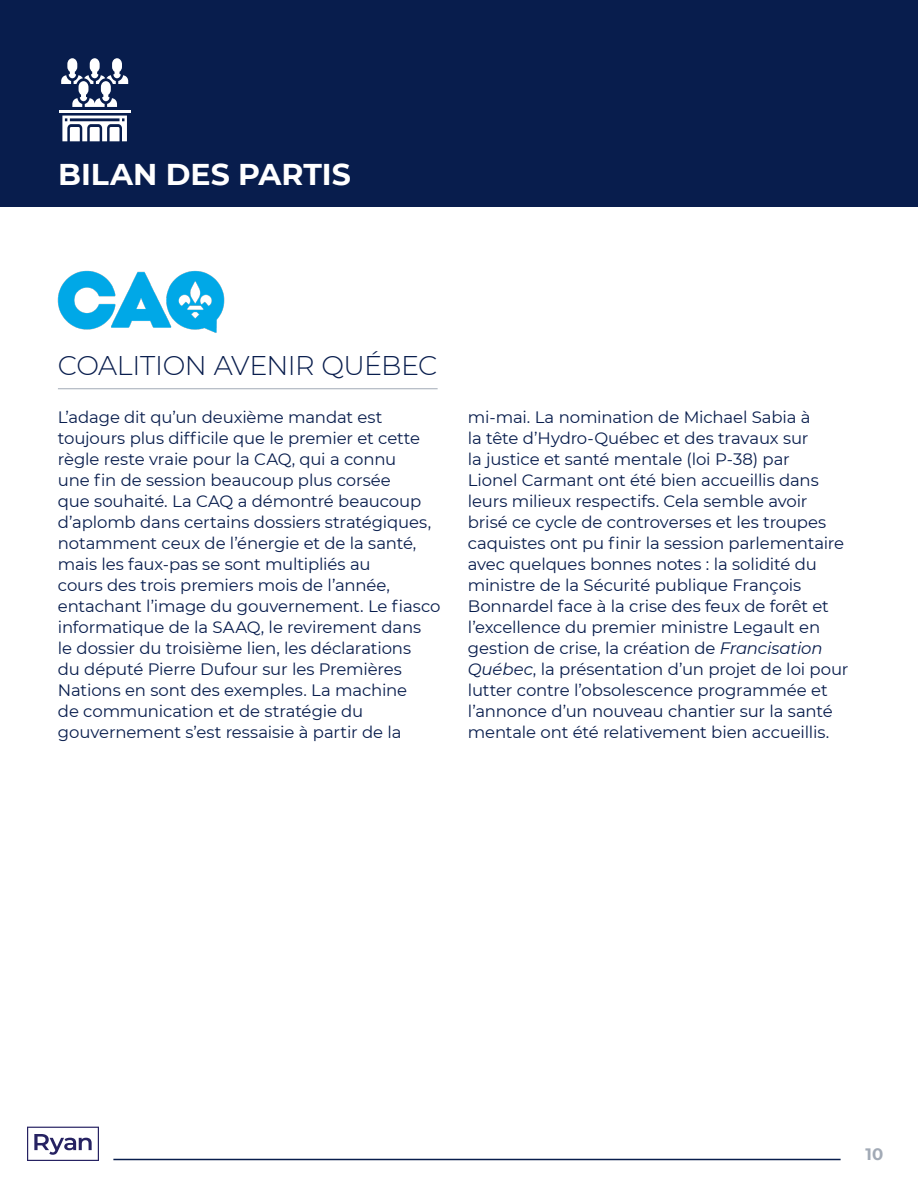
<style>
.page{position:relative;width:918px;height:1188px;background:#fff}
.page>*{position:absolute;margin:0;border:0;box-sizing:border-box;transform-origin:0 0}
.t1{font:700 30px "Montserrat";color:#fff}
.t2{font:300 27px "Montserrat";letter-spacing:-.02em;color:#081d4d}
.t3{font:16.5px/21px "Montserrat";letter-spacing:-.01em;color:#081d4d}
.t4{font:700 16.5px "Montserrat";color:#a2aab6}
.s1{font-style:italic}
</style>
<div class="page">
<svg style="left:27px;top:1127px;width:72px;height:34px"></svg>
<hr style="left:113px;top:1159px;width:728px;height:1px;background:#081d4d">
<div style="left:0;top:0;width:918px;height:207px;background:#081d4d"></div>
<hr style="left:59px;top:110px;width:72px;height:3px;background:#fff">
<svg style="left:62px;top:116px;width:65px;height:25px"></svg>
<svg style="left:61px;top:58px;width:67px;height:49px"></svg>
<hr style="left:58px;top:388px;width:380px;height:1px;background:#a2aab6">
<img style="left:57px;top:270px;width:168px;height:63px">
<h1 class="t1" style="left:58px;top:153px;width:294px">BILAN DES PARTIS</h1>
<h2 class="t2" style="left:58px;top:347px;width:381px">COALITION AVENIR QUÉBEC</h2>
<p class="t3" style="left:58px;top:406px;width:384px">L’adage dit qu’un deuxième mandat est toujours plus difficile que le premier et cette règle reste vraie pour la CAQ, qui a connu<br>une fin de session beaucoup plus corsée<br>que souhaité. La CAQ a démontré beaucoup d’aplomb dans certains dossiers stratégiques, notamment ceux de l’énergie et de la santé, mais les faux-pas se sont multipliés au<br>cours des trois premiers mois de l’année, entachant l’image du gouvernement. Le fiasco informatique de la SAAQ, le revirement dans<br>le dossier du troisième lien, les déclarations<br>du député Pierre Dufour sur les Premières Nations en sont des exemples. La machine<br>de communication et de stratégie du gouvernement s’est ressaisie à partir de la</p>
<p class="t3" style="left:468px;top:406px;width:382px">mi-mai. La nomination de Michael Sabia à<br>la tête d’Hydro-Québec et des travaux sur<br>la justice et santé mentale (loi P-38) par<br>Lionel Carmant ont été bien accueillis dans leurs milieux respectifs. Cela semble avoir brisé ce cycle de controverses et les troupes caquistes ont pu finir la session parlementaire avec quelques bonnes notes : la solidité du ministre de la Sécurité publique François Bonnardel face à la crise des feux de forêt et l’excellence du premier ministre Legault en gestion de crise, la création de <span class="s1">Francisation Québec</span>, la présentation d’un projet de loi pour lutter contre l’obsolescence programmée et l’annonce d’un nouveau chantier sur la santé mentale ont été relativement bien accueillis.</p>
<p class="t4" style="left:866px;top:1142px;width:19px">10</p>
</div>
